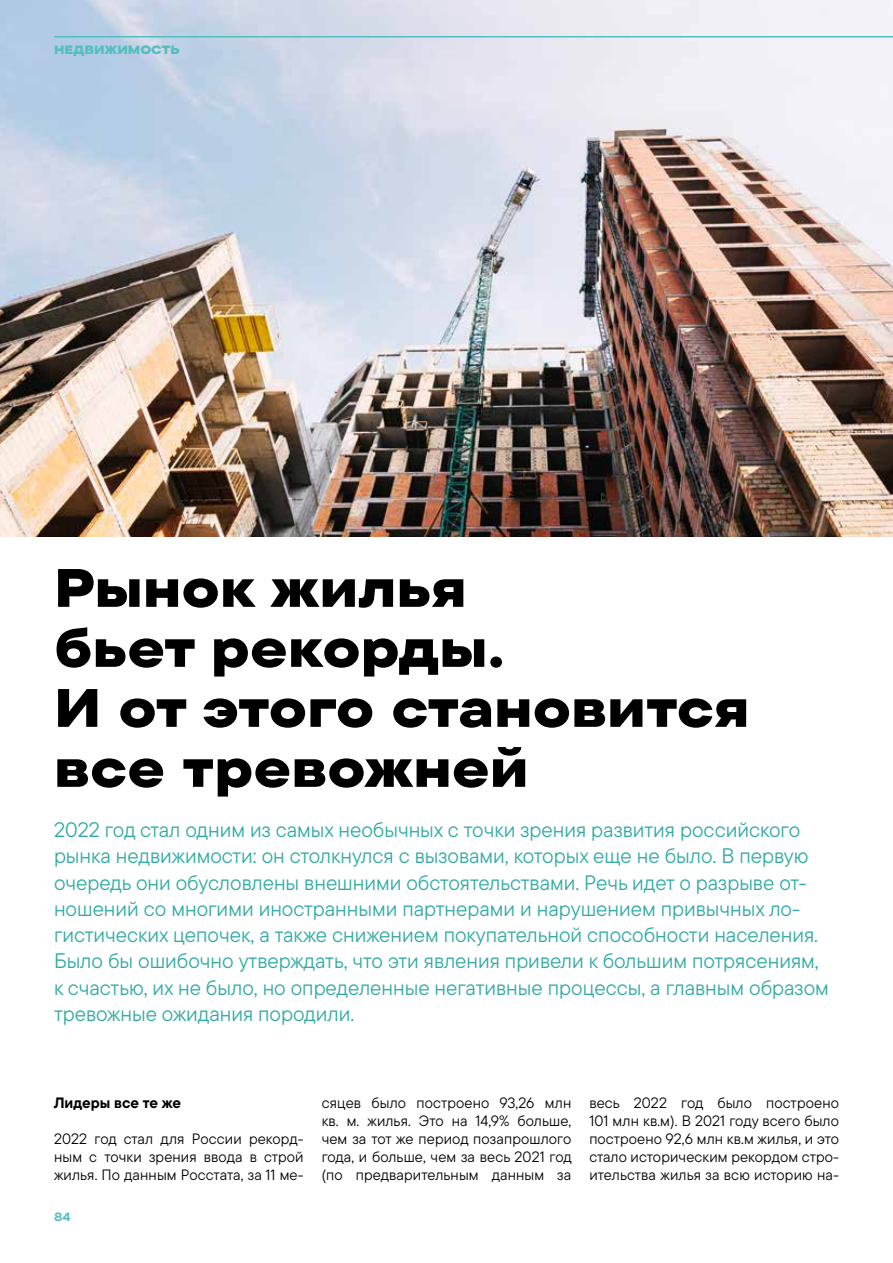
<style>
.page{position:relative;width:893px;height:1263px;background:#fff}
.page>*{position:absolute;margin:0;border:0;box-sizing:border-box;transform-origin:0 0}
.t1{font:900 54px/60px "TT Commons Pro Exp";color:#000}
.t2{font:21px/26.2px "TT Commons Pro";color:#31aaa4}
.t3{font:15px/18px "TT Commons Pro";letter-spacing:.01em;color:#000;text-align:justify}
.t4{font:700 15px "TT Commons Pro";color:#000}
.t5{font:900 12px "TT Commons Pro Exp";color:#54bdbe}
.t6{font:700 12px "TT Commons Pro Exp";color:#54bdbe}
</style>
<div class="page">
<img style="left:0;top:0;width:893px;height:537px">
<hr style="left:54px;top:36px;width:839px;height:2px;background:#54bdbe">
<p class="t5" style="left:54px;top:40px;width:127px">НЕДВИЖИМОСТЬ</p>
<h1 class="t1" style="left:54px;top:557px;width:697px">Рынок жилья<br>бьет рекорды.<br>И от этого становится все тревожней</h1>
<p class="t2" style="left:54px;top:816px;width:776px">2022 год стал одним из самых необычных с точки зрения развития российского рынка недвижимости: он столкнулся с вызовами, которых еще не было. В первую очередь они обусловлены внешними обстоятельствами. Речь идет о разрыве от&shy;ношений со многими иностранными партнерами и нарушением привычных ло&shy;гистических цепочек, а также снижением покупательной способности населения.<br>Было бы ошибочно утверждать, что эти явления привели к большим потрясениям, к счастью, их не было, но определенные негативные процессы, а главным образом тревожные ожидания породили.</p>
<p class="t4" style="left:54px;top:1091px;width:129px">Лидеры все те же</p>
<p class="t3" style="left:54px;top:1129px;width:251px">2022 год стал для России рекорд&shy;ным с точки зрения ввода в строй жилья. По данным Росстата, за 11 ме-</p>
<p class="t6" style="left:54px;top:1208px;width:18px">84</p>
<p class="t3" style="left:322px;top:1093px;width:252px">сяцев было построено 93,26 млн кв. м. жилья. Это на 14,9% больше, чем за тот же период позапрошлого года, и больше, чем за весь 2021 год (по предварительным данным за</p>
<p class="t3" style="left:589px;top:1093px;width:251px">весь 2022 год было построено 101 млн кв.м). В 2021 году всего было построено 92,6 млн кв.м жилья, и это стало историческим рекордом стро&shy;ительства жилья за всю историю на-</p>
</div>
